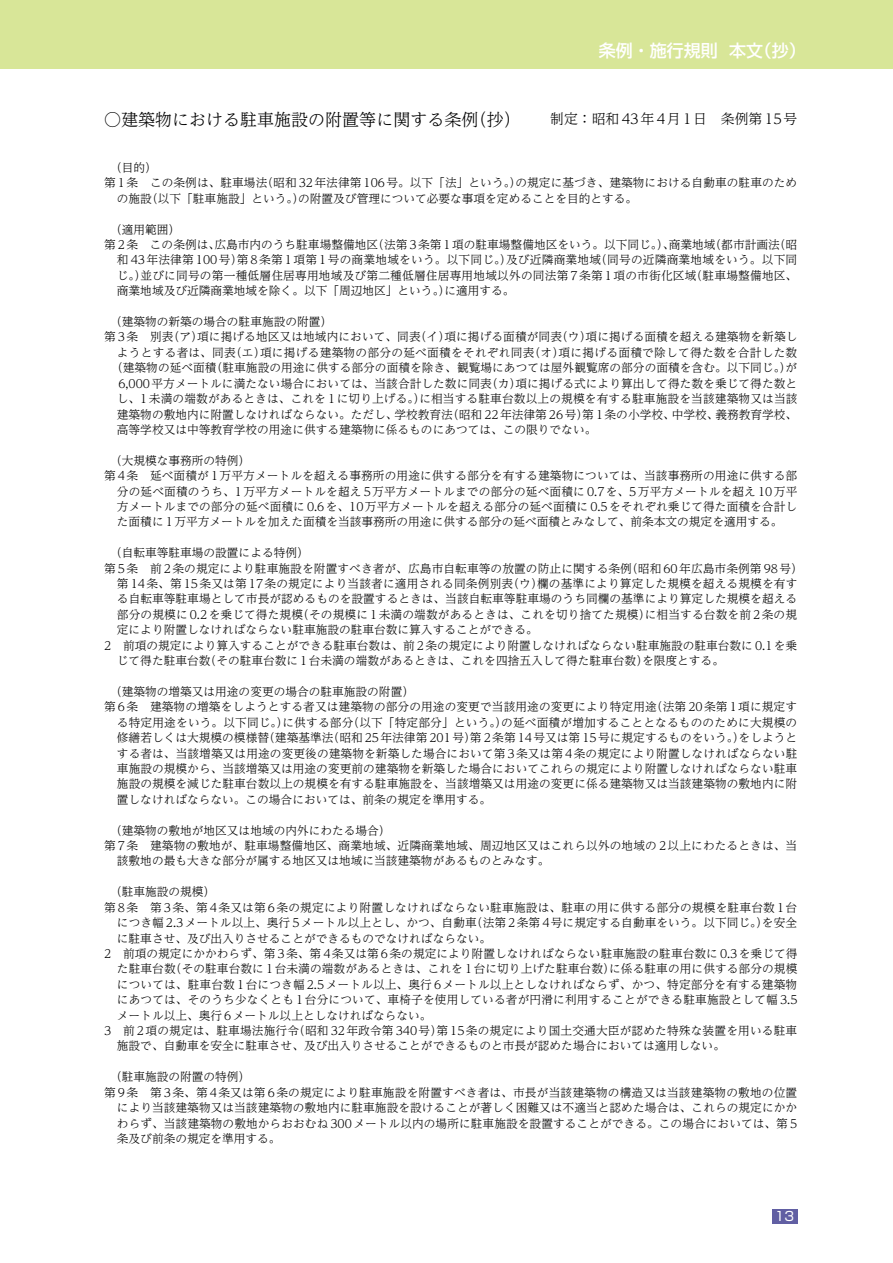
<style>
.page{position:relative;width:893px;height:1263px;background:#fff}
.page>*{position:absolute;margin:0;border:0;box-sizing:border-box;transform-origin:0 0}
.t1{font:300 16.95px "UD Reimin Pro";color:#000}
.t2{font:500 16.95px "Shin Go Pr 6 N";color:#fff}
.t3{font:300 13.8px "UD Reimin Pro";color:#000}
.t4{font:12.75px "Shin Go Pr 6 N";color:#fff}
.t5{font:300 11.7px "UD Reimin Pro";letter-spacing:.005em;color:#000}
</style>
<div class="page">
<div style="left:772px;top:1209px;width:25px;height:15px;background:#615fa3"></div>
<div style="left:0;top:0;width:893px;height:68px;background:#d8e698"></div>
<h1 class="t2" style="left:599px;top:37px;width:208px">条例・施行規則 本文（抄）</h1>
<h1 class="t1" style="left:104px;top:105px;width:418px">○建築物における駐車施設の附置等に関する条例（抄）</h1>
<p class="t3" style="left:550px;top:108px;width:249px">制定：昭和 43年 4月 1日　条例第 15号</p>
<p class="t5" style="left:104px;top:158px;width:54px">　（目的）</p>
<p class="t5" style="left:104px;top:173px;width:695px">第 1条　この条例は、駐車場法（昭和 32年法律第 106号。以下「法」という。）の規定に基づき、建築物における自動車の駐車のため</p>
<p class="t5" style="left:117px;top:189px;width:522px">の施設（以下「駐車施設」という。）の附置及び管理について必要な事項を定めることを目的とする。</p>
<p class="t5" style="left:104px;top:220px;width:78px">　（適用範囲）</p>
<p class="t5" style="left:104px;top:235px;width:695px">第 2条　この条例は、広島市内のうち駐車場整備地区（法第 3条第 1項の駐車場整備地区をいう。以下同じ。）、商業地域（都市計画法（昭</p>
<p class="t5" style="left:117px;top:250px;width:682px">和 43年法律第 100号）第 8条第 1項第 1号の商業地域をいう。以下同じ。）及び近隣商業地域（同号の近隣商業地域をいう。以下同</p>
<p class="t5" style="left:117px;top:266px;width:682px">じ。）並びに同号の第一種低層住居専用地域及び第二種低層住居専用地域以外の同法第 7条第 1項の市街化区域（駐車場整備地区、</p>
<p class="t5" style="left:117px;top:281px;width:399px">商業地域及び近隣商業地域を除く。以下「周辺地区」という。）に適用する。</p>
<p class="t5" style="left:104px;top:312px;width:230px">　（建築物の新築の場合の駐車施設の附置）</p>
<p class="t5" style="left:104px;top:327px;width:695px">第 3条　別表（ア）項に掲げる地区又は地域内において、同表（イ）項に掲げる面積が同表（ウ）項に掲げる面積を超える建築物を新築し</p>
<p class="t5" style="left:117px;top:343px;width:682px">ようとする者は、同表（エ）項に掲げる建築物の部分の延べ面積をそれぞれ同表（オ）項に掲げる面積で除して得た数を合計した数</p>
<p class="t5" style="left:111px;top:358px;width:687px">（建築物の延べ面積（駐車施設の用途に供する部分の面積を除き、観覧場にあつては屋外観覧席の部分の面積を含む。以下同じ。）が</p>
<p class="t5" style="left:118px;top:374px;width:680px">6,000平方メートルに満たない場合においては、当該合計した数に同表（カ）項に掲げる式により算出して得た数を乗じて得た数と</p>
<p class="t5" style="left:117px;top:389px;width:682px">し、1未満の端数があるときは、これを 1に切り上げる。）に相当する駐車台数以上の規模を有する駐車施設を当該建築物又は当該</p>
<p class="t5" style="left:117px;top:405px;width:682px">建築物の敷地内に附置しなければならない。ただし、学校教育法（昭和 22年法律第 26号）第 1条の小学校、中学校、義務教育学校、</p>
<p class="t5" style="left:117px;top:420px;width:481px">高等学校又は中等教育学校の用途に供する建築物に係るものにあつては、この限りでない。</p>
<p class="t5" style="left:104px;top:451px;width:148px">　（大規模な事務所の特例）</p>
<p class="t5" style="left:104px;top:466px;width:695px">第 4条　延べ面積が 1万平方メートルを超える事務所の用途に供する部分を有する建築物については、当該事務所の用途に供する部</p>
<p class="t5" style="left:117px;top:482px;width:682px">分の延べ面積のうち、1万平方メートルを超え 5万平方メートルまでの部分の延べ面積に 0.7を、5万平方メートルを超え 10万平</p>
<p class="t5" style="left:117px;top:497px;width:682px">方メートルまでの部分の延べ面積に 0.6を、10万平方メートルを超える部分の延べ面積に 0.5をそれぞれ乗じて得た面積を合計し</p>
<p class="t5" style="left:117px;top:512px;width:667px">た面積に 1万平方メートルを加えた面積を当該事務所の用途に供する部分の延べ面積とみなして、前条本文の規定を適用する。</p>
<p class="t5" style="left:104px;top:543px;width:206px">　（自転車等駐車場の設置による特例）</p>
<p class="t5" style="left:104px;top:559px;width:700px">第 5条　前 2条の規定により駐車施設を附置すべき者が、広島市自転車等の放置の防止に関する条例（昭和 60年広島市条例第 98号）</p>
<p class="t5" style="left:117px;top:574px;width:682px">第 14条、第 15条又は第 17条の規定により当該者に適用される同条例別表（ウ）欄の基準により算定した規模を超える規模を有す</p>
<p class="t5" style="left:117px;top:589px;width:682px">る自転車等駐車場として市長が認めるものを設置するときは、当該自転車等駐車場のうち同欄の基準により算定した規模を超える</p>
<p class="t5" style="left:117px;top:605px;width:682px">部分の規模に 0.2を乗じて得た規模（その規模に 1未満の端数があるときは、これを切り捨てた規模）に相当する台数を前 2条の規</p>
<p class="t5" style="left:117px;top:620px;width:422px">定により附置しなければならない駐車施設の駐車台数に算入することができる。</p>
<p class="t5" style="left:104px;top:636px;width:695px">2　前項の規定により算入することができる駐車台数は、前 2条の規定により附置しなければならない駐車施設の駐車台数に 0.1を乗</p>
<p class="t5" style="left:117px;top:651px;width:609px">じて得た駐車台数（その駐車台数に 1台未満の端数があるときは、これを四捨五入して得た駐車台数）を限度とする。</p>
<p class="t5" style="left:104px;top:682px;width:311px">　（建築物の増築又は用途の変更の場合の駐車施設の附置）</p>
<p class="t5" style="left:104px;top:697px;width:694px">第 6条　建築物の増築をしようとする者又は建築物の部分の用途の変更で当該用途の変更により特定用途（法第 20条第 1項に規定す</p>
<p class="t5" style="left:117px;top:713px;width:682px">る特定用途をいう。以下同じ。）に供する部分（以下「特定部分」という。）の延べ面積が増加することとなるもののために大規模の</p>
<p class="t5" style="left:117px;top:728px;width:682px">修繕若しくは大規模の模様替（建築基準法（昭和 25年法律第 201号）第 2条第 14号又は第 15号に規定するものをいう。）をしようと</p>
<p class="t5" style="left:117px;top:744px;width:682px">する者は、当該増築又は用途の変更後の建築物を新築した場合において第 3条又は第 4条の規定により附置しなければならない駐</p>
<p class="t5" style="left:117px;top:759px;width:682px">車施設の規模から、当該増築又は用途の変更前の建築物を新築した場合においてこれらの規定により附置しなければならない駐車</p>
<p class="t5" style="left:117px;top:774px;width:682px">施設の規模を減じた駐車台数以上の規模を有する駐車施設を、当該増築又は用途の変更に係る建築物又は当該建築物の敷地内に附</p>
<p class="t5" style="left:117px;top:790px;width:376px">置しなければならない。この場合においては、前条の規定を準用する。</p>
<p class="t5" style="left:104px;top:821px;width:288px">　（建築物の敷地が地区又は地域の内外にわたる場合）</p>
<p class="t5" style="left:104px;top:836px;width:694px">第 7条　建築物の敷地が、駐車場整備地区、商業地域、近隣商業地域、周辺地区又はこれら以外の地域の 2以上にわたるときは、当</p>
<p class="t5" style="left:117px;top:851px;width:434px">該敷地の最も大きな部分が属する地区又は地域に当該建築物があるものとみなす。</p>
<p class="t5" style="left:104px;top:882px;width:113px">　（駐車施設の規模）</p>
<p class="t5" style="left:104px;top:898px;width:695px">第 8条　第 3条、第 4条又は第 6条の規定により附置しなければならない駐車施設は、駐車の用に供する部分の規模を駐車台数 1台</p>
<p class="t5" style="left:117px;top:913px;width:682px">につき幅 2.3メートル以上、奥行 5メートル以上とし、かつ、自動車（法第 2条第 4号に規定する自動車をいう。以下同じ。）を安全</p>
<p class="t5" style="left:117px;top:928px;width:376px">に駐車させ、及び出入りさせることができるものでなければならない。</p>
<p class="t5" style="left:104px;top:944px;width:695px">2　前項の規定にかかわらず、第 3条、第 4条又は第 6条の規定により附置しなければならない駐車施設の駐車台数に 0.3を乗じて得</p>
<p class="t5" style="left:117px;top:959px;width:682px">た駐車台数（その駐車台数に 1台未満の端数があるときは、これを 1台に切り上げた駐車台数）に係る駐車の用に供する部分の規模</p>
<p class="t5" style="left:117px;top:975px;width:682px">については、駐車台数 1台につき幅 2.5メートル以上、奥行 6メートル以上としなければならず、かつ、特定部分を有する建築物</p>
<p class="t5" style="left:117px;top:990px;width:682px">にあつては、そのうち少なくとも 1台分について、車椅子を使用している者が円滑に利用することができる駐車施設として幅 3.5</p>
<p class="t5" style="left:117px;top:1006px;width:316px">メートル以上、奥行 6メートル以上としなければならない。</p>
<p class="t5" style="left:104px;top:1021px;width:694px">3　前 2項の規定は、駐車場法施行令（昭和 32年政令第 340号）第 15条の規定により国土交通大臣が認めた特殊な装置を用いる駐車</p>
<p class="t5" style="left:117px;top:1036px;width:610px">施設で、自動車を安全に駐車させ、及び出入りさせることができるものと市長が認めた場合においては適用しない。</p>
<p class="t5" style="left:104px;top:1067px;width:148px">　（駐車施設の附置の特例）</p>
<p class="t5" style="left:104px;top:1083px;width:695px">第 9条　第 3条、第 4条又は第 6条の規定により駐車施設を附置すべき者は、市長が当該建築物の構造又は当該建築物の敷地の位置</p>
<p class="t5" style="left:117px;top:1098px;width:682px">により当該建築物又は当該建築物の敷地内に駐車施設を設けることが著しく困難又は不適当と認めた場合は、これらの規定にかか</p>
<p class="t5" style="left:117px;top:1113px;width:682px">わらず、当該建築物の敷地からおおむね 300メートル以内の場所に駐車施設を設置することができる。この場合においては、第 5</p>
<p class="t5" style="left:117px;top:1129px;width:165px">条及び前条の規定を準用する。</p>
<p class="t4" style="left:775px;top:1206px;width:21px">13</p>
</div>
